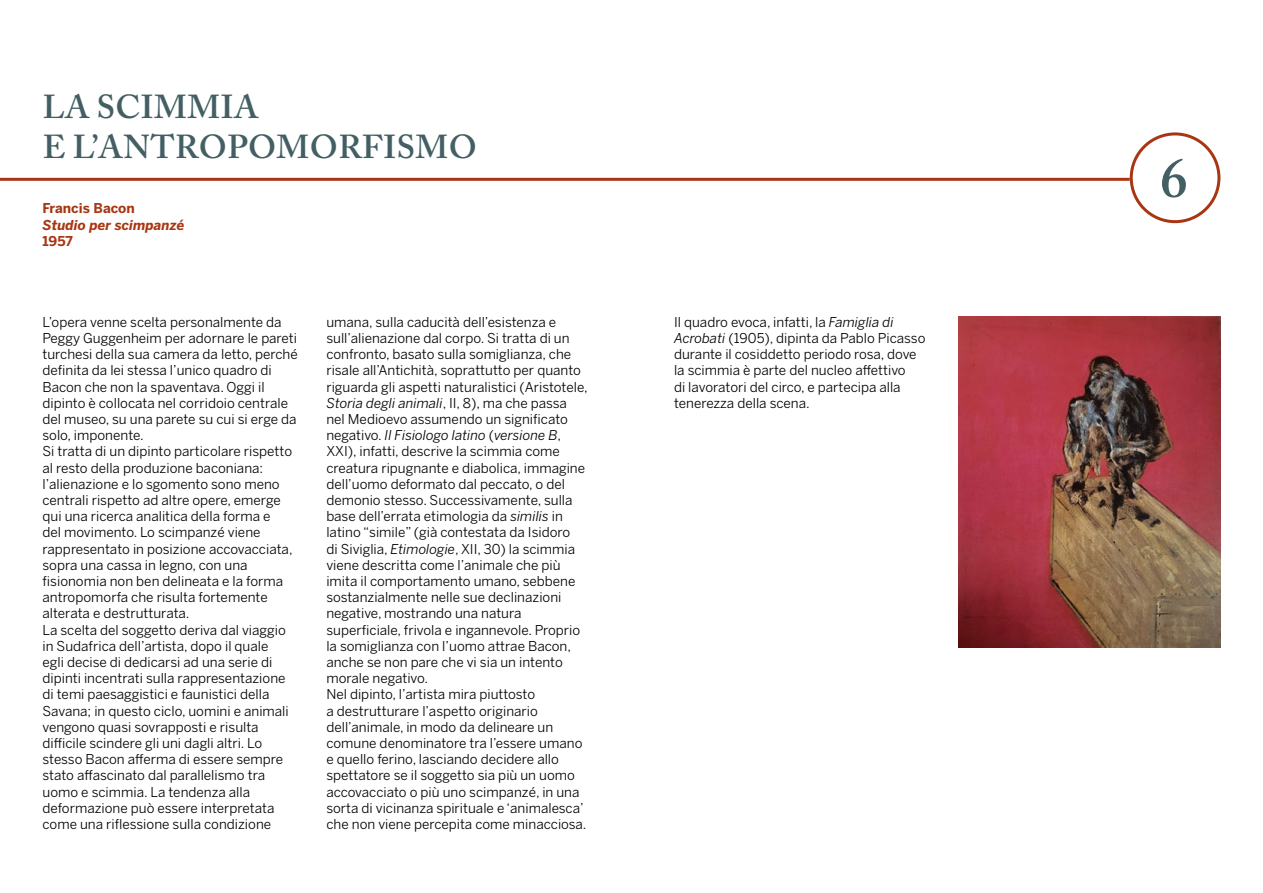
<style>
.page{position:relative;width:1263px;height:893px;background:#fff}
.page>*{position:absolute;margin:0;border:0;box-sizing:border-box;transform-origin:0 0}
.t1{font:600 55.5px "Adobe Caslon Pro";color:#435f63}
.t2{font:600 33px/39.6px "Adobe Caslon Pro";letter-spacing:.015em;color:#435f63}
.t3{font:13.5px/16.2px "Benton Sans";color:#000}
.t4{font:italic 700 13.5px "Benton Sans";color:#a83612}
.t5{font:700 13.5px "Benton Sans";color:#a83612}
.s1{font-style:italic}
</style>
<div class="page">
<div style="left:1130px;top:132px;width:90px;height:91px;border:3px solid #a83612;border-radius:50%"></div>
<hr style="left:0;top:178px;width:1130px;height:3px;background:#a83612">
<img style="left:958px;top:316px;width:262px;height:332px">
<h2 class="t2" style="left:43px;top:87px;width:435px">LA SCIMMIA<br>E L’ANTROPOMORFISMO</h2>
<p class="t5" style="left:43px;top:200px;width:94px">Francis Bacon</p>
<p class="t4" style="left:43px;top:217px;width:143px">Studio per scimpanzé</p>
<p class="t5" style="left:43px;top:233px;width:32px">1957</p>
<p class="t3" style="left:43px;top:314px;width:257px">L’opera venne scelta personalmente da Peggy Guggenheim per adornare le pareti turchesi della sua camera da letto, perché definita da lei stessa l’unico quadro di Bacon che non la spaventava. Oggi il dipinto è collocata nel corridoio centrale del museo, su una parete su cui si erge da solo, imponente.<br>Si tratta di un dipinto particolare rispetto al resto della produzione baconiana: l’alienazione e lo sgomento sono meno centrali rispetto ad altre opere, emerge qui una ricerca analitica della forma e<br>del movimento. Lo scimpanzé viene rappresentato in posizione accovacciata, sopra una cassa in legno, con una fisionomia non ben delineata e la forma antropomorfa che risulta fortemente alterata e destrutturata.<br>La scelta del soggetto deriva dal viaggio in Sudafrica dell’artista, dopo il quale<br>egli decise di dedicarsi ad una serie di dipinti incentrati sulla rappresentazione di temi paesaggistici e faunistici della Savana; in questo ciclo, uomini e animali vengono quasi sovrapposti e risulta difficile scindere gli uni dagli altri. Lo stesso Bacon afferma di essere sempre stato affascinato dal parallelismo tra uomo e scimmia. La tendenza alla deformazione può essere interpretata come una riflessione sulla condizione</p>
<p class="t3" style="left:326px;top:314px;width:263px">umana, sulla caducità dell’esistenza e sull’alienazione dal corpo. Si tratta di un confronto, basato sulla somiglianza, che risale all’Antichità, soprattutto per quanto riguarda gli aspetti naturalistici (Aristotele, <span class="s1">Storia degli animali</span>, II, 8), ma che passa nel Medioevo assumendo un significato negativo. <span class="s1">Il Fisiologo latino</span> (<span class="s1">versione B</span>, XXI), infatti, descrive la scimmia come creatura ripugnante e diabolica, immagine dell’uomo deformato dal peccato, o del demonio stesso. Successivamente, sulla base dell’errata etimologia da <span class="s1">similis</span> in latino “simile” (già contestata da Isidoro<br>di Siviglia, <span class="s1">Etimologie</span>, XII, 30) la scimmia viene descritta come l’animale che più imita il comportamento umano, sebbene sostanzialmente nelle sue declinazioni negative, mostrando una natura superficiale, frivola e ingannevole. Proprio la somiglianza con l’uomo attrae Bacon, anche se non pare che vi sia un intento morale negativo.<br>Nel dipinto, l’artista mira piuttosto<br>a destrutturare l’aspetto originario dell’animale, in modo da delineare un comune denominatore tra l’essere umano e quello ferino, lasciando decidere allo spettatore se il soggetto sia più un uomo accovacciato o più uno scimpanzé, in una sorta di vicinanza spirituale e ‘animalesca’ che non viene percepita come minacciosa.</p>
<p class="t3" style="left:674px;top:314px;width:253px">Il quadro evoca, infatti, la <span class="s1">Famiglia di Acrobati</span> (1905), dipinta da Pablo Picasso durante il cosiddetto periodo rosa, dove la scimmia è parte del nucleo affettivo<br>di lavoratori del circo, e partecipa alla tenerezza della scena.</p>
<h1 class="t1" style="left:1160px;top:145px;width:29px">6</h1>
</div>
